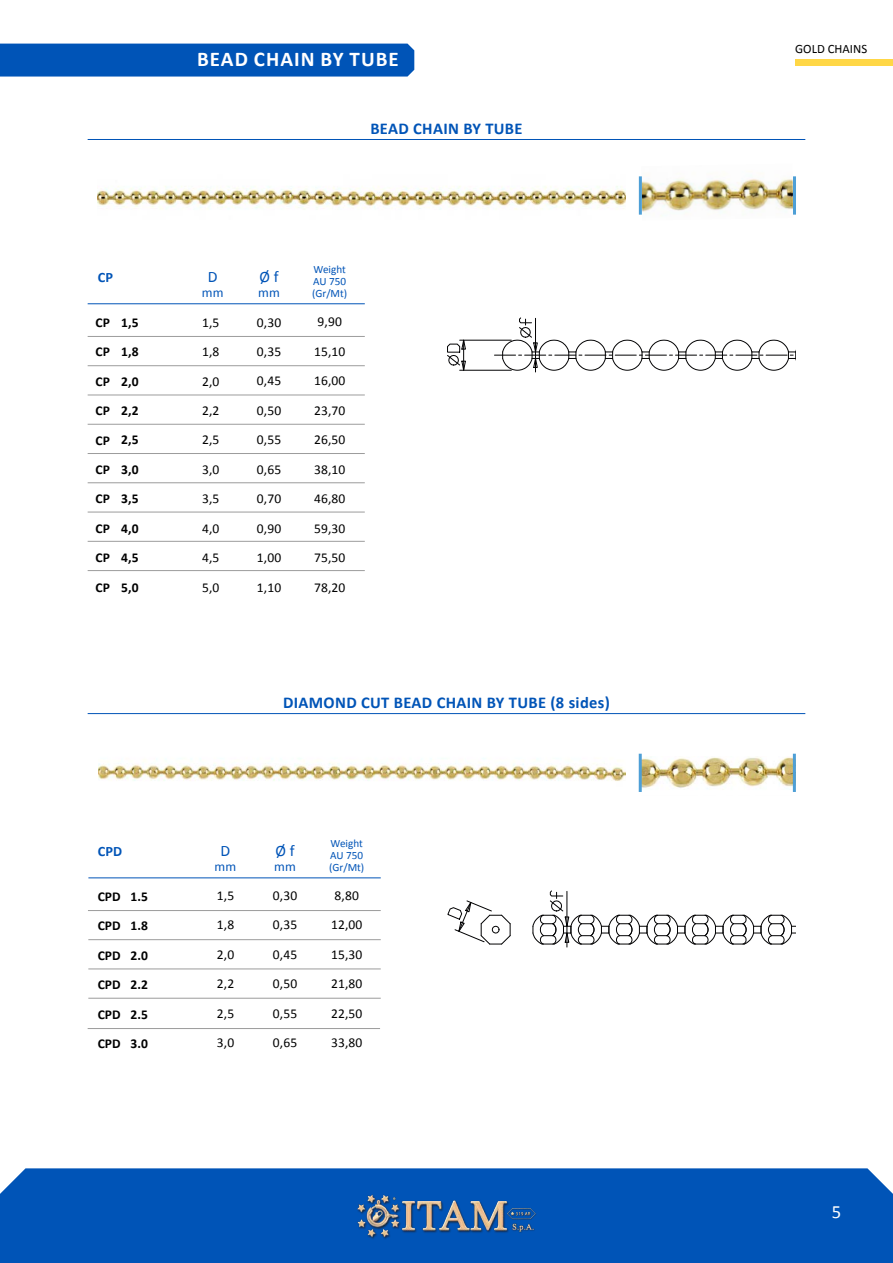
<style>
.page{position:relative;width:893px;height:1263px;background:#fff}
.page>*{position:absolute;margin:0;border:0;box-sizing:border-box;transform-origin:0 0}
.t1{font:700 21px "Calibri";letter-spacing:.05em;color:#fff}
.t2{font:18.75px "Calibri";color:#fff}
.t3{font:700 16.5px "Calibri";letter-spacing:.02em;color:#0054b7}
.t4{font:15.9px "Calibri";color:#0054b7}
.t5{font:700 14.4px "Calibri";color:#0054b7}
.t6{font:13.5px "Calibri";letter-spacing:.01em;color:#000}
.t7{font:700 13.5px "Calibri";letter-spacing:.01em;color:#000}
.t8{font:13.5px "Calibri";letter-spacing:.01em;color:#0054b7}
.t9{font:12.75px "Calibri";color:#000}
.t10{font:11.1px "Calibri";color:#0054b7}
</style>
<div class="page">
<div style="left:0;top:1168px;width:893px;height:95px;background:#0054b7"></div>
<img style="left:352px;top:1190px;width:189px;height:51px">
<div style="left:0;top:44px;width:414px;height:33px;background:#0054b7"></div>
<svg style="left:824px;top:1224px;width:25px;height:1px"></svg>
<div style="left:795px;top:60px;width:98px;height:6px;background:#ffd746"></div>
<hr style="left:88px;top:336px;width:277px;height:1px;background:#9c9c9c">
<hr style="left:88px;top:512px;width:277px;height:1px;background:#9c9c9c">
<hr style="left:88px;top:424px;width:277px;height:1px;background:#9c9c9c">
<hr style="left:88px;top:365px;width:277px;height:1px;background:#9c9c9c">
<hr style="left:88px;top:541px;width:277px;height:1px;background:#9c9c9c">
<hr style="left:88px;top:453px;width:277px;height:1px;background:#9c9c9c">
<hr style="left:88px;top:395px;width:277px;height:1px;background:#9c9c9c">
<hr style="left:88px;top:570px;width:277px;height:1px;background:#9c9c9c">
<hr style="left:88px;top:482px;width:277px;height:1px;background:#9c9c9c">
<hr style="left:88px;top:303px;width:277px;height:1px;background:#0054b7">
<hr style="left:88px;top:939px;width:293px;height:1px;background:#9c9c9c">
<hr style="left:88px;top:969px;width:293px;height:1px;background:#9c9c9c">
<hr style="left:88px;top:998px;width:293px;height:1px;background:#9c9c9c">
<hr style="left:88px;top:1028px;width:292px;height:1px;background:#9c9c9c">
<hr style="left:88px;top:910px;width:293px;height:1px;background:#9c9c9c">
<hr style="left:88px;top:877px;width:293px;height:1px;background:#0054b7">
<hr style="left:88px;top:139px;width:717px;height:1px;background:#0054b7">
<hr style="left:88px;top:713px;width:717px;height:1px;background:#0054b7">
<img style="left:98px;top:186px;width:528px;height:24px">
<img style="left:642px;top:178px;width:151px;height:34px">
<hr style="left:460px;top:370px;width:51px;height:1px;background:#020203">
<hr style="left:460px;top:340px;width:51px;height:1px;background:#020203">
<svg style="left:447px;top:339px;width:19px;height:32px"></svg>
<svg style="left:494px;top:317px;width:302px;height:55px"></svg>
<img style="left:98px;top:762px;width:528px;height:19px">
<img style="left:642px;top:757px;width:151px;height:35px">
<hr style="left:639px;top:754px;width:3px;height:38px;background:#4e9fd6">
<hr style="left:639px;top:176px;width:3px;height:39px;background:#4e9fd6">
<hr style="left:793px;top:754px;width:3px;height:38px;background:#4e9fd6">
<hr style="left:793px;top:176px;width:3px;height:39px;background:#4e9fd6">
<svg style="left:532px;top:890px;width:264px;height:57px"></svg>
<svg style="left:447px;top:900px;width:64px;height:45px"></svg>
<p class="t1" style="left:197px;top:46px;width:203px">BEAD CHAIN BY TUBE</p>
<p class="t3" style="left:370px;top:118px;width:154px">BEAD CHAIN BY TUBE</p>
<p class="t5" style="left:98px;top:268px;width:17px">CP</p>
<p class="t4" style="left:208px;top:267px;width:11px">D</p>
<p class="t8" style="left:202px;top:285px;width:23px">mm</p>
<p class="t7" style="left:96px;top:314px;width:16px">CP</p>
<p class="t7" style="left:96px;top:343px;width:16px">CP</p>
<p class="t7" style="left:96px;top:372px;width:16px">CP</p>
<p class="t7" style="left:96px;top:402px;width:16px">CP</p>
<p class="t7" style="left:96px;top:431px;width:16px">CP</p>
<p class="t7" style="left:96px;top:461px;width:16px">CP</p>
<p class="t7" style="left:96px;top:490px;width:16px">CP</p>
<p class="t7" style="left:96px;top:520px;width:16px">CP</p>
<p class="t7" style="left:96px;top:549px;width:16px">CP</p>
<p class="t7" style="left:96px;top:579px;width:16px">CP</p>
<p class="t7" style="left:121px;top:313px;width:19px">1,5</p>
<p class="t7" style="left:121px;top:343px;width:19px">1,8</p>
<p class="t7" style="left:121px;top:372px;width:19px">2,0</p>
<p class="t7" style="left:121px;top:402px;width:19px">2,2</p>
<p class="t7" style="left:121px;top:431px;width:19px">2,5</p>
<p class="t7" style="left:121px;top:461px;width:19px">3,0</p>
<p class="t7" style="left:121px;top:490px;width:19px">3,5</p>
<p class="t7" style="left:121px;top:520px;width:19px">4,0</p>
<p class="t7" style="left:121px;top:549px;width:19px">4,5</p>
<p class="t7" style="left:121px;top:578px;width:19px">5,0</p>
<p class="t6" style="left:202px;top:314px;width:19px">1,5</p>
<p class="t6" style="left:202px;top:343px;width:19px">1,8</p>
<p class="t6" style="left:202px;top:373px;width:19px">2,0</p>
<p class="t6" style="left:202px;top:402px;width:19px">2,2</p>
<p class="t6" style="left:202px;top:432px;width:19px">2,5</p>
<p class="t6" style="left:202px;top:461px;width:19px">3,0</p>
<p class="t6" style="left:202px;top:490px;width:19px">3,5</p>
<p class="t6" style="left:202px;top:520px;width:19px">4,0</p>
<p class="t6" style="left:202px;top:549px;width:19px">4,5</p>
<p class="t6" style="left:202px;top:579px;width:19px">5,0</p>
<p class="t4" style="left:259px;top:267px;width:21px">Ø f</p>
<p class="t8" style="left:258px;top:285px;width:23px">mm</p>
<p class="t6" style="left:257px;top:314px;width:26px">0,30</p>
<p class="t6" style="left:257px;top:343px;width:26px">0,35</p>
<p class="t6" style="left:257px;top:373px;width:26px">0,45</p>
<p class="t6" style="left:257px;top:402px;width:26px">0,50</p>
<p class="t6" style="left:257px;top:431px;width:26px">0,55</p>
<p class="t6" style="left:257px;top:461px;width:26px">0,65</p>
<p class="t6" style="left:257px;top:490px;width:26px">0,70</p>
<p class="t6" style="left:257px;top:520px;width:26px">0,90</p>
<p class="t6" style="left:257px;top:549px;width:26px">1,00</p>
<p class="t6" style="left:257px;top:579px;width:26px">1,10</p>
<p class="t10" style="left:313px;top:262px;width:34px">Weight</p>
<p class="t10" style="left:313px;top:274px;width:34px">AU 750</p>
<p class="t10" style="left:312px;top:286px;width:37px">(Gr/Mt)</p>
<p class="t6" style="left:317px;top:314px;width:26px">9,90</p>
<p class="t6" style="left:314px;top:343px;width:33px">15,10</p>
<p class="t6" style="left:314px;top:372px;width:33px">16,00</p>
<p class="t6" style="left:314px;top:402px;width:33px">23,70</p>
<p class="t6" style="left:314px;top:431px;width:33px">26,50</p>
<p class="t6" style="left:314px;top:461px;width:33px">38,10</p>
<p class="t6" style="left:314px;top:490px;width:33px">46,80</p>
<p class="t6" style="left:314px;top:520px;width:33px">59,30</p>
<p class="t6" style="left:314px;top:549px;width:33px">75,50</p>
<p class="t6" style="left:314px;top:579px;width:33px">78,20</p>
<p class="t3" style="left:283px;top:692px;width:328px">DIAMOND CUT BEAD CHAIN BY TUBE (8 sides)</p>
<p class="t5" style="left:98px;top:842px;width:26px">CPD</p>
<p class="t4" style="left:221px;top:841px;width:11px">D</p>
<p class="t8" style="left:215px;top:859px;width:23px">mm</p>
<p class="t7" style="left:98px;top:888px;width:52px">CPD 1.5</p>
<p class="t7" style="left:98px;top:917px;width:52px">CPD 1.8</p>
<p class="t7" style="left:98px;top:946px;width:52px">CPD 2.0</p>
<p class="t7" style="left:98px;top:976px;width:52px">CPD 2.2</p>
<p class="t7" style="left:98px;top:1005px;width:52px">CPD 2.5</p>
<p class="t7" style="left:98px;top:1035px;width:52px">CPD 3.0</p>
<p class="t6" style="left:217px;top:887px;width:19px">1,5</p>
<p class="t6" style="left:217px;top:916px;width:19px">1,8</p>
<p class="t6" style="left:217px;top:946px;width:19px">2,0</p>
<p class="t6" style="left:217px;top:975px;width:19px">2,2</p>
<p class="t6" style="left:217px;top:1005px;width:19px">2,5</p>
<p class="t6" style="left:217px;top:1034px;width:19px">3,0</p>
<p class="t4" style="left:275px;top:841px;width:21px">Ø f</p>
<p class="t8" style="left:274px;top:859px;width:23px">mm</p>
<p class="t6" style="left:273px;top:887px;width:26px">0,30</p>
<p class="t6" style="left:273px;top:916px;width:26px">0,35</p>
<p class="t6" style="left:273px;top:946px;width:26px">0,45</p>
<p class="t6" style="left:273px;top:975px;width:26px">0,50</p>
<p class="t6" style="left:273px;top:1005px;width:26px">0,55</p>
<p class="t6" style="left:273px;top:1034px;width:26px">0,65</p>
<p class="t10" style="left:330px;top:836px;width:34px">Weight</p>
<p class="t10" style="left:330px;top:848px;width:34px">AU 750</p>
<p class="t10" style="left:329px;top:860px;width:37px">(Gr/Mt)</p>
<p class="t6" style="left:334px;top:887px;width:26px">8,80</p>
<p class="t6" style="left:331px;top:916px;width:33px">12,00</p>
<p class="t6" style="left:331px;top:946px;width:33px">15,30</p>
<p class="t6" style="left:331px;top:975px;width:33px">21,80</p>
<p class="t6" style="left:331px;top:1005px;width:33px">22,50</p>
<p class="t6" style="left:331px;top:1034px;width:33px">33,80</p>
<p class="t9" style="left:795px;top:41px;width:73px">GOLD CHAINS</p>
<h2 class="t2" style="left:832px;top:1200px;width:11px">5</h2>
</div>
